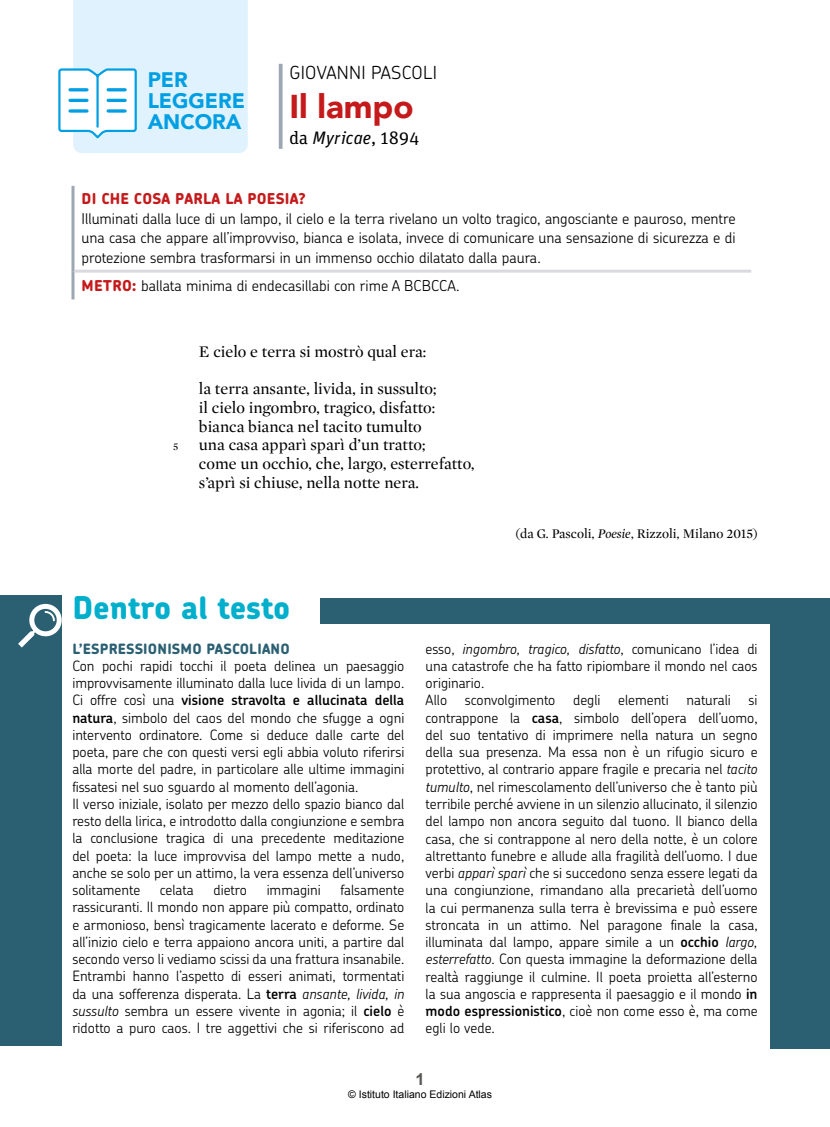
<style>
.page{position:relative;width:830px;height:1127px;background:#fff}
.page>*{position:absolute;margin:0;border:0;box-sizing:border-box;transform-origin:0 0}
.t1{font:900 33px "Avenir";color:#c51a1b}
.t2{font:800 31.5px "Chevin Pro";letter-spacing:-.005em;color:#00afcb}
.t3{font:900 21px/21px "Avenir";color:#009fe3}
.t4{font:300 18px "Chevin Pro";letter-spacing:.015em;color:#000}
.t5{font:18px "Unit Slab Pro";color:#000}
.t6{font:16.5px/18.8px "Mercury Display";color:#000}
.t7{font:700 16.5px "Arial";color:#575756}
.t8{font:300 15px/19.5px "Chevin Pro";color:#000;text-align:justify}
.t9{font:800 15px "Chevin Pro";letter-spacing:.015em;color:#c51a1b}
.t10{font:300 14.25px/17.2px "Chevin Pro";color:#000}
.t11{font:800 14.25px "Chevin Pro";letter-spacing:.015em;color:#2b6073}
.t12{font:13.5px "Mercury Display";color:#000}
.t13{font:10.5px "Arial";color:#000}
.t14{font:10.5px "Mercury Display";color:#000}
.s1{font-family:"Unit Pro";font-style:italic}
.s2{font-weight:800;color:#c51a1b}
.s3{font-style:italic}
.s4{font-weight:600}
</style>
<div class="page">
<svg style="left:58px;top:0;width:189px;height:153px"></svg>
<hr style="left:70px;top:88px;width:17px;height:3px;background:#009fe3">
<hr style="left:70px;top:99px;width:17px;height:3px;background:#009fe3">
<svg style="left:70px;top:109px;width:17px;height:4px"></svg>
<hr style="left:108px;top:88px;width:17px;height:3px;background:#009fe3">
<hr style="left:108px;top:99px;width:17px;height:3px;background:#009fe3">
<svg style="left:108px;top:109px;width:17px;height:4px"></svg>
<hr style="left:279px;top:64px;width:3px;height:85px;background:#9ca7b3">
<hr style="left:71px;top:186px;width:3px;height:85px;background:#9ca7b3">
<hr style="left:71px;top:271px;width:3px;height:28px;background:#9ca7b3">
<hr style="left:74px;top:270px;width:676px;height:3px;background:#d8dae0">
<div style="left:0;top:595px;width:62px;height:451px;background:#2b6073"></div>
<svg style="left:18px;top:604px;width:44px;height:43px"></svg>
<div style="left:320px;top:598px;width:451px;height:26px;background:#2b6073"></div>
<div style="left:770px;top:598px;width:59px;height:451px;background:#2b6073"></div>
<h3 class="t3" style="left:148px;top:69px;width:99px">PER<br>LEGGERE<br>ANCORA</h3>
<p class="t4" style="left:289px;top:61px;width:149px">GIOVANNI PASCOLI</p>
<h1 class="t1" style="left:289px;top:79px;width:126px">Il lampo</h1>
<p class="t5" style="left:289px;top:126px;width:131px">da <span class="s1">Myricae</span>, 1894</p>
<p class="t9" style="left:82px;top:189px;width:226px">DI CHE COSA PARLA LA POESIA?</p>
<p class="t8" style="left:81px;top:208px;width:655px">Illuminati dalla luce di un lampo, il cielo e la terra rivelano un volto tragico, angosciante e pauroso, mentre una casa che appare all’improvviso, bianca e isolata, invece di comunicare una sensazione di sicurezza e di protezione sembra trasformarsi in un immenso occhio dilatato dalla paura.</p>
<p class="t8" style="left:82px;top:275px;width:379px"><span class="s2">METRO:</span> ballata minima di endecasillabi con rime A BCBCCA.</p>
<p class="t14" style="left:173px;top:439px;width:7px">5</p>
<p class="t6" style="left:199px;top:341px;width:229px">E cielo e terra si mostrò qual era:</p>
<p class="t6" style="left:199px;top:379px;width:277px">la terra ansante, livida, in sussulto;<br>il cielo ingombro, tragico, disfatto: bianca bianca nel tacito tumulto<br>una casa apparì sparì d’un tratto;<br>come un occhio, che, largo, esterrefatto, s’aprì si chiuse, nella notte nera.</p>
<p class="t12" style="left:515px;top:524px;width:243px">(da G. Pascoli, <span class="s3">Poesie</span>, Rizzoli, Milano 2015)</p>
<h2 class="t2" style="left:72px;top:587px;width:219px">Dentro al testo</h2>
<p class="t11" style="left:72px;top:639px;width:219px">L’ESPRESSIONISMO PASCOLIANO</p>
<p class="t10" style="left:72px;top:656px;width:333px">Con pochi rapidi tocchi il poeta delinea un paesaggio improvvisamente illuminato dalla luce livida di un lampo.<br>Ci offre così una <span class="s4">visione stravolta e allucinata della natura</span>, simbolo del caos del mondo che sfugge a ogni intervento ordinatore. Come si deduce dalle carte del poeta, pare che con questi versi egli abbia voluto riferirsi alla morte del padre, in particolare alle ultime immagini fissatesi nel suo sguardo al momento dell’agonia.<br>Il verso iniziale, isolato per mezzo dello spazio bianco dal resto della lirica, e introdotto dalla congiunzione e sembra la conclusione tragica di una precedente meditazione del poeta: la luce improvvisa del lampo mette a nudo, anche se solo per un attimo, la vera essenza dell’universo solitamente</p>
<p class="t10" style="left:72px;top:881px;width:333px;text-align:justify;text-indent:268px">falsamente rassicuranti. Il mondo non appare più compatto, ordinato e armonioso, bensì tragicamente lacerato e deforme. Se all’inizio cielo e terra appaiono ancora uniti, a partire dal secondo verso li vediamo scissi da una frattura insanabile.<br>Entrambi hanno l’aspetto di esseri animati, tormentati da una sofferenza disperata. La <span class="s4">terra</span> <span class="s3">ansante, livida, in sussulto</span> sembra un essere vivente in agonia; il <span class="s4">cielo</span> è ridotto a puro caos. I tre aggettivi che si riferiscono ad</p>
<p class="t10" style="left:160px;top:881px;width:35px">celata</p>
<p class="t10" style="left:213px;top:881px;width:35px">dietro</p>
<p class="t10" style="left:266px;top:881px;width:56px">immagini</p>
<p class="t10" style="left:425px;top:639px;width:333px">esso, <span class="s3">ingombro, tragico, disfatto</span>, comunicano l’idea di una catastrofe che ha fatto ripiombare il mondo nel caos originario.<br>Allo sconvolgimento degli elementi naturali si contrappone la <span class="s4">casa</span>, simbolo dell’opera dell’uomo, del suo tentativo di imprimere nella natura un segno della sua presenza. Ma essa non è un rifugio sicuro e protettivo, al contrario appare fragile e precaria nel <span class="s3">tacito tumulto</span>, nel rimescolamento dell’universo che è tanto più terribile perché avviene in un silenzio allucinato, il silenzio del lampo non ancora seguito dal tuono. Il bianco della casa, che si contrappone al nero della notte, è un colore altrettanto funebre e allude alla fragilità dell’uomo. I due verbi <span class="s3">apparì sparì</span> che si succedono senza essere legati da una congiunzione, rimandano alla precarietà dell’uomo la cui permanenza sulla terra è brevissima e può essere stroncata in un attimo. Nel paragone finale la casa, illuminata dal lampo, appare simile a un <span class="s4">occhio</span> <span class="s3">largo, esterrefatto</span>. Con questa immagine la deformazione della realtà raggiunge il culmine. Il poeta proietta all’esterno la sua angoscia e rappresenta il paesaggio e il mondo <span class="s4">in modo espressionistico</span>, cioè non come esso è, ma come egli lo vede.</p>
<p class="t7" style="left:415px;top:1068px;width:11px">1</p>
<p class="t13" style="left:348px;top:1087px;width:145px">© Istituto Italiano Edizioni Atlas</p>
</div>
